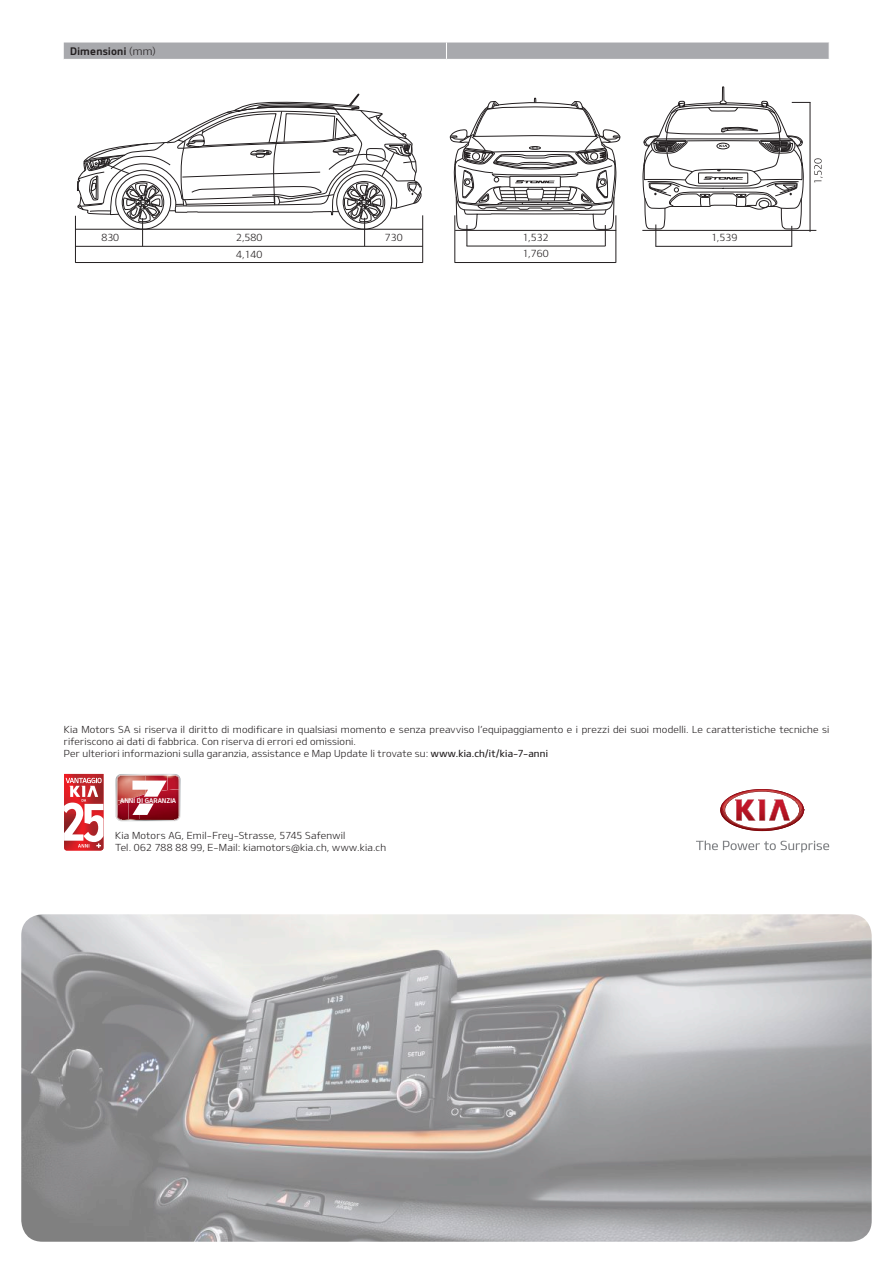
<style>
.page{position:relative;width:893px;height:1263px;background:#fff}
.page>*{position:absolute;margin:0;border:0;box-sizing:border-box;transform-origin:0 0}
.t1{font:10.5px "Design KOTFB";letter-spacing:.025em;color:#231f20}
.t2{font:9.9px "Design KOTFL";color:#231f20}
.t3{font:9.75px/12px "Design KOTFL";letter-spacing:.015em;color:#231f20}
.t4{font:6.45px "Design KB";color:#fff}
.s1{font-family:"Design KOTFL"}
.s2{font-family:"Design KOTFM"}
</style>
<div class="page">
<img style="left:21px;top:914px;width:851px;height:328px">
<svg style="left:720px;top:789px;width:84px;height:42px"></svg>
<svg style="left:696px;top:840px;width:133px;height:12px"></svg>
<div style="left:64px;top:43px;width:765px;height:16px;background:#a8a9ad"></div>
<hr style="left:75px;top:216px;width:1px;height:47px;background:#231f20">
<hr style="left:454px;top:215px;width:1px;height:48px;background:#231f20">
<svg style="left:449px;top:98px;width:172px;height:148px"></svg>
<hr style="left:75px;top:262px;width:348px;height:1px;background:#231f20">
<hr style="left:75px;top:246px;width:348px;height:1px;background:#231f20">
<hr style="left:75px;top:229px;width:348px;height:1px;background:#231f20">
<svg style="left:77px;top:94px;width:345px;height:152px"></svg>
<hr style="left:422px;top:215px;width:1px;height:48px;background:#231f20">
<hr style="left:615px;top:215px;width:1px;height:48px;background:#231f20">
<hr style="left:455px;top:262px;width:161px;height:1px;background:#231f20">
<hr style="left:466px;top:246px;width:139px;height:1px;background:#231f20">
<hr style="left:655px;top:246px;width:137px;height:1px;background:#231f20">
<hr style="left:455px;top:230px;width:161px;height:1px;background:#231f20">
<hr style="left:642px;top:230px;width:174px;height:1px;background:#231f20">
<svg style="left:643px;top:86px;width:180px;height:160px"></svg>
<svg style="left:64px;top:774px;width:39px;height:76px"></svg>
<svg style="left:116px;top:774px;width:65px;height:47px"></svg>
<p class="t1" style="left:70px;top:45px;width:87px">Dimensioni <span class="s1">(mm)</span></p>
<p class="t2" style="left:101px;top:231px;width:19px">830</p>
<p class="t2" style="left:236px;top:231px;width:28px">2,580</p>
<p class="t2" style="left:522px;top:231px;width:28px">1,532</p>
<p class="t2" style="left:711px;top:231px;width:28px">1,539</p>
<p class="t2" style="left:236px;top:248px;width:28px">4,140</p>
<p class="t2" style="left:522px;top:247px;width:28px">1,760</p>
<p class="t2" style="left:385px;top:231px;width:19px">730</p>
<p class="t3" style="left:64px;top:723px;width:767px">Kia Motors SA si riserva il diritto di modificare in qualsiasi momento e senza preavviso l’equipaggiamento e i prezzi dei suoi modelli. Le caratteristiche tecniche si riferiscono ai dati di fabbrica. Con riserva di errori ed omissioni.<br>Per ulteriori informazioni sulla garanzia, assistance e Map Update li trovate su: <span class="s2">www.kia.ch/it/kia-7-anni</span></p>
<p class="t4" style="left:120px;top:796px;width:58px">ANNI DI GARANZIA</p>
<p class="t3" style="left:115px;top:828px;width:273px">Kia Motors AG, Emil-Frey-Strasse, 5745 Safenwil<br>Tel. 062 788 88 99, E-Mail: kiamotors@kia.ch, www.kia.ch</p>
</div>
